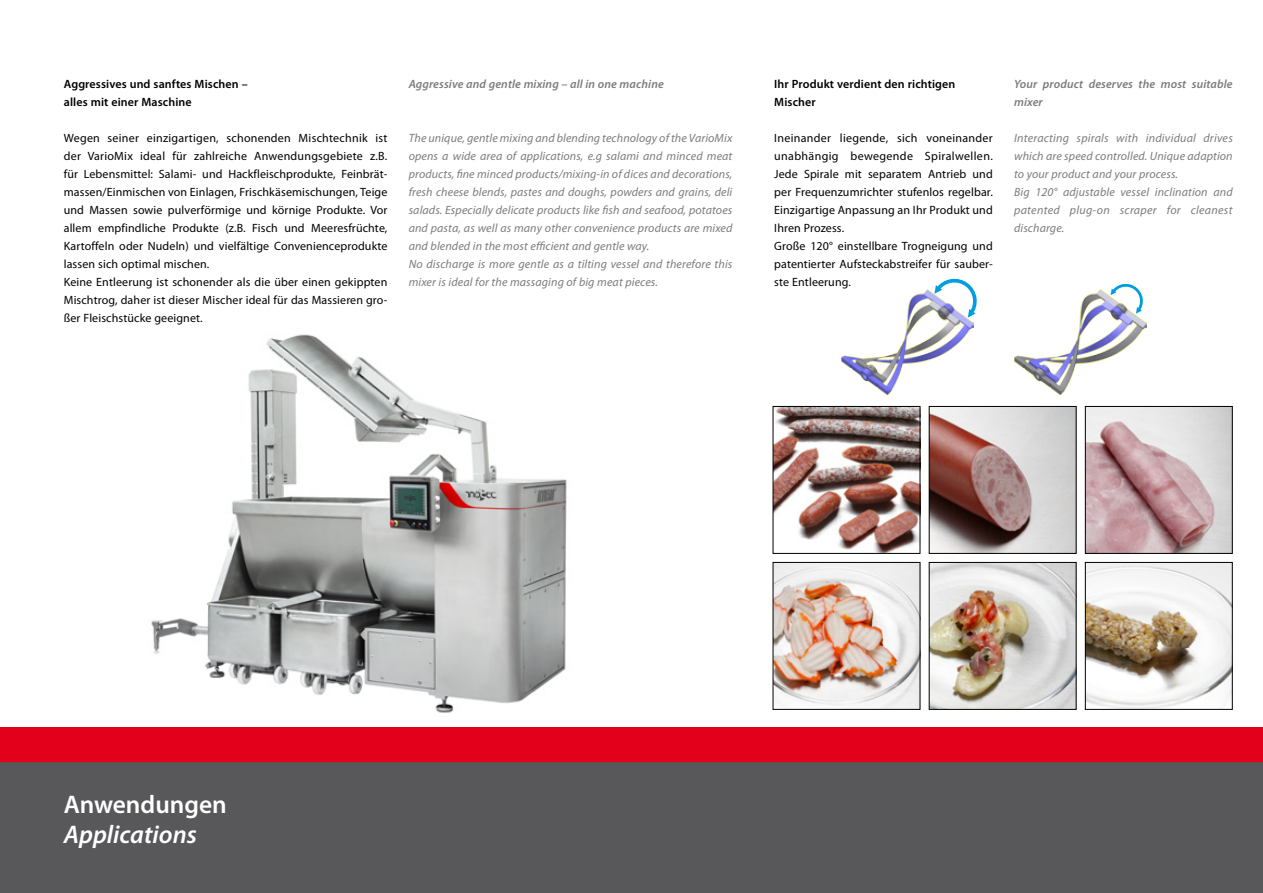
<style>
.page{position:relative;width:1263px;height:893px;background:#fff}
.page>*{position:absolute;margin:0;border:0;box-sizing:border-box;transform-origin:0 0}
.t1{font:italic 600 25.5px "Myriad Pro";color:#fff}
.t2{font:600 25.5px "Myriad Pro";color:#fff}
.t3{font:12px/18px "Myriad Pro";letter-spacing:.01em;color:#000}
.t4{font:italic 12px/18px "Myriad Pro";letter-spacing:.01em;color:#7b7c7e}
.t5{font:600 12px/18px "Myriad Pro";letter-spacing:.01em;color:#000}
.t6{font:italic 600 12px/18px "Myriad Pro";letter-spacing:.01em;color:#7b7c7e}
</style>
<div class="page">
<div style="left:0;top:762px;width:1263px;height:131px;background:#58585a"></div>
<div style="left:0;top:727px;width:1263px;height:35px;background:#e2001a"></div>
<img style="left:151px;top:334px;width:416px;height:379px">
<img style="left:775px;top:408px;width:143px;height:144px">
<div style="left:773px;top:406px;width:147px;height:148px;border:1px solid #000"></div>
<img style="left:775px;top:564px;width:143px;height:144px">
<div style="left:773px;top:562px;width:147px;height:148px;border:1px solid #000"></div>
<img style="left:1087px;top:408px;width:144px;height:144px">
<div style="left:1085px;top:406px;width:148px;height:148px;border:1px solid #000"></div>
<img style="left:1087px;top:564px;width:144px;height:144px">
<div style="left:1085px;top:562px;width:148px;height:148px;border:1px solid #000"></div>
<img style="left:931px;top:408px;width:143px;height:144px">
<div style="left:929px;top:406px;width:147px;height:148px;border:1px solid #000"></div>
<img style="left:931px;top:564px;width:143px;height:144px">
<div style="left:929px;top:562px;width:147px;height:148px;border:1px solid #000"></div>
<svg style="left:935px;top:279px;width:41px;height:36px"></svg>
<img style="left:841px;top:289px;width:132px;height:105px">
<svg style="left:1111px;top:284px;width:27px;height:5px"></svg>
<img style="left:1015px;top:289px;width:131px;height:105px">
<p class="t5" style="left:64px;top:75px;width:185px">Aggressives und sanftes Mischen – alles mit einer Maschine</p>
<p class="t3" style="left:64px;top:129px;width:325px">Wegen seiner einzigartigen, schonenden Mischtechnik ist der VarioMix ideal für zahlreiche Anwendungsgebiete z.B. für Lebensmittel: Salami- und Hackfleischprodukte, Feinbrät&shy;massen/Einmischen von Einlagen, Frischkäsemischungen, Teige und Massen sowie pulverförmige und körnige Produkte. Vor allem empfindliche Produkte (z.B. Fisch und Meeresfrüchte, Kartoffeln oder Nudeln) und vielfältige Convenienceprodukte lassen sich optimal mischen.<br>Keine Entleerung ist schonender als die über einen gekippten Mischtrog, daher ist dieser Mischer ideal für das Massieren gro&shy;ßer Fleischstücke geeignet.</p>
<p class="t6" style="left:409px;top:75px;width:257px">Aggressive and gentle mixing – all in one machine</p>
<p class="t4" style="left:409px;top:129px;width:325px">The unique, gentle mixing and blending technology of the VarioMix opens a wide area of applications, e.g salami and minced meat products, fine minced products/mixing-in of dices and decorations, fresh cheese blends, pastes and doughs, powders and grains, deli salads. Especially delicate products like fish and seafood, potatoes and pasta, as well as many other convenience products are mixed and blended in the most efficient and gentle way.<br>No discharge is more gentle as a tilting vessel and therefore this mixer is ideal for the massaging of big meat pieces.</p>
<p class="t5" style="left:774px;top:74px;width:183px">Ihr Produkt verdient den richtigen<br>Mischer</p>
<p class="t3" style="left:774px;top:128px;width:220px">Ineinander liegende, sich voneinander unabhängig bewegende Spiralwellen.<br>Jede Spirale mit separatem Antrieb und per Frequenzumrichter stufenlos regelbar.<br>Einzigartige Anpassung an Ihr Produkt und Ihren Prozess.<br>Große 120° einstellbare Trogneigung und patentierter Aufsteckabstreifer für sauber&shy;ste Entleerung.</p>
<p class="t6" style="left:1014px;top:74px;width:220px">Your product deserves the most suitable mixer</p>
<p class="t4" style="left:1014px;top:128px;width:220px">Interacting spirals with individual drives which are speed controlled. Unique adaption to your product and your process.<br>Big 120° adjustable vessel inclination and patented plug-on scraper for cleanest discharge.</p>
<h1 class="t2" style="left:64px;top:788px;width:165px">Anwendungen</h1>
<h1 class="t1" style="left:64px;top:819px;width:135px">Applications</h1>
</div>
